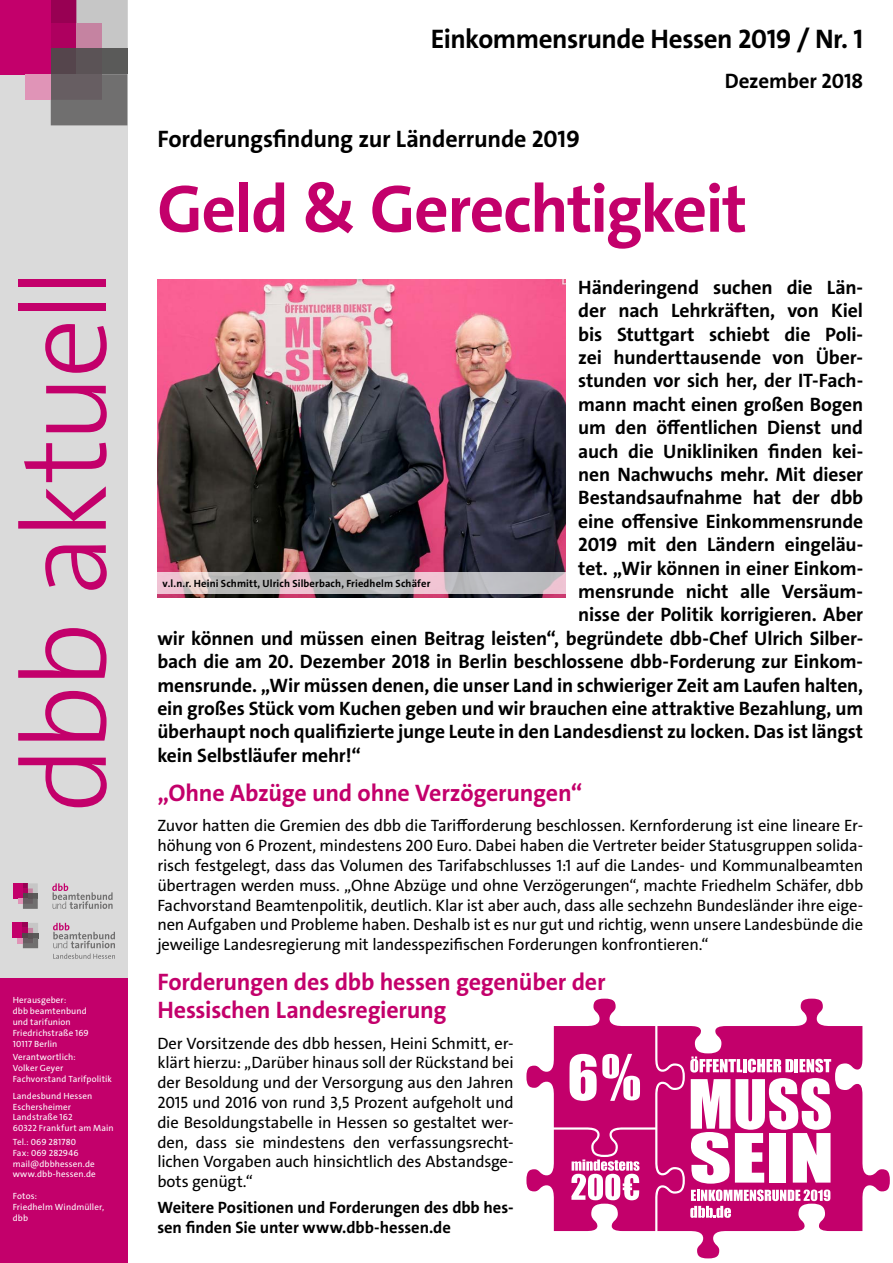
<style>
.page{position:relative;width:893px;height:1263px;background:#fff}
.page>*{position:absolute;margin:0;border:0;box-sizing:border-box;transform-origin:0 0}
.t1{font:300 120px "The Sans C4 s";letter-spacing:-.04em;color:#c3006b}
.t2{font:700 67.5px "The Sans C4 s";letter-spacing:-.025em;color:#c3006b}
.t3{font:700 27px "The Sans C4 s";letter-spacing:-.015em;color:#000}
.t4{font:700 24px/28.8px "The Sans C4 s";letter-spacing:-.01em;color:#c3006b}
.t5{font:700 24px "The Sans C4 s";letter-spacing:-.01em;color:#000}
.t6{font:700 21px "The Sans C4 s";letter-spacing:-.005em;color:#000}
.t7{font:700 19.5px "The Sans C4 s";letter-spacing:-.01em;color:#000}
.t8{font:16.5px/19.8px "The Sans C4 s";letter-spacing:-.01em;color:#000;text-align:justify}
.t9{font:700 16.5px/19.8px "The Sans C4 s";letter-spacing:-.005em;color:#000}
.t10{font:700 10.5px "The Sans C4 s";letter-spacing:.01em;color:#000}
.t11{font:9px/10.8px "The Sans C4 s";letter-spacing:.015em;color:#fff}
</style>
<div class="page">
<div style="left:0;top:0;width:127px;height:1263px;background:#dadada"></div>
<div style="left:0;top:0;width:51px;height:74px;background:#c3006b"></div>
<div style="left:51px;top:0;width:25px;height:23px;background:#980053"></div>
<div style="left:51px;top:23px;width:25px;height:26px;background:#ae005f"></div>
<div style="left:51px;top:49px;width:25px;height:25px;background:#55454c"></div>
<svg style="left:76px;top:0;width:51px;height:49px;background:#c3b1b9"></svg>
<div style="left:76px;top:49px;width:26px;height:25px;background:#5b5356"></div>
<div style="left:102px;top:49px;width:25px;height:25px;background:#5a5a59"></div>
<svg style="left:51px;top:74px;width:76px;height:51px;background:#6d696a"></svg>
<div style="left:25px;top:74px;width:26px;height:26px;background:#e094b7"></div>
<div style="left:0;top:978px;width:127px;height:285px;background:#c3006b"></div>
<img style="left:157px;top:279px;width:409px;height:319px">
<svg style="left:157px;top:572px;width:409px;height:21px;background:#c9bdc2"></svg>
<svg style="left:658px;top:999px;width:232px;height:259px"></svg>
<svg style="left:690px;top:1056px;width:141px;height:16px"></svg>
<svg style="left:690px;top:1078px;width:141px;height:140px"></svg>
<svg style="left:526px;top:999px;width:157px;height:232px"></svg>
<div style="left:13px;top:923px;width:10px;height:15px;background:#c3006b"></div>
<svg style="left:18px;top:923px;width:20px;height:25px"></svg>
<svg style="left:53px;top:923px;width:62px;height:36px"></svg>
<svg style="left:52px;top:883px;width:61px;height:26px"></svg>
<div style="left:13px;top:883px;width:10px;height:16px;background:#c3006b"></div>
<svg style="left:18px;top:883px;width:20px;height:26px"></svg>
<h3 class="t3" style="left:431px;top:21px;width:434px">Einkommensrunde Hessen 2019 / Nr. 1</h3>
<p class="t6" style="left:725px;top:68px;width:140px">Dezember 2018</p>
<h3 class="t5" style="left:157px;top:123px;width:424px">Forderungsfindung zur Länderrunde 2019</h3>
<h2 class="t2" style="left:157px;top:166px;width:591px">Geld &amp; Gerechtigkeit</h2>
<h1 class="t1" style="left:-12px;top:813px;width:547px;rotate:-90deg">dbb aktuell</h1>
<p class="t7" style="left:578px;top:275px;width:286px">Händeringend suchen die Län-</p>
<p class="t7" style="left:578px;top:298px;width:286px">der nach Lehrkräften, von Kiel</p>
<p class="t7" style="left:578px;top:321px;width:286px">bis Stuttgart schiebt die Poli-</p>
<p class="t7" style="left:578px;top:345px;width:286px">zei hunderttausende von Über-</p>
<p class="t7" style="left:578px;top:368px;width:286px">stunden vor sich her, der IT-Fach-</p>
<p class="t7" style="left:578px;top:392px;width:286px">mann macht einen großen Bogen</p>
<p class="t7" style="left:578px;top:415px;width:286px">um den öffentlichen Dienst und</p>
<p class="t7" style="left:578px;top:438px;width:286px">auch die Unikliniken finden kei-</p>
<p class="t7" style="left:578px;top:462px;width:286px">nen Nachwuchs mehr. Mit dieser</p>
<p class="t7" style="left:578px;top:485px;width:286px">Bestandsaufnahme hat der dbb</p>
<p class="t7" style="left:578px;top:509px;width:286px">eine offensive Einkommensrunde</p>
<p class="t7" style="left:578px;top:532px;width:286px">2019 mit den Ländern eingeläu-</p>
<p class="t7" style="left:578px;top:555px;width:286px">tet. „Wir können in einer Einkom-</p>
<p class="t7" style="left:578px;top:579px;width:286px">mensrunde nicht alle Versäum-</p>
<p class="t7" style="left:578px;top:602px;width:286px">nisse der Politik korrigieren. Aber</p>
<p class="t7" style="left:157px;top:626px;width:707px">wir können und müssen einen Beitrag leisten“, begründete dbb-Chef Ulrich Silber-</p>
<p class="t7" style="left:157px;top:649px;width:707px">bach die am 20. Dezember 2018 in Berlin beschlossene dbb-Forderung zur Einkom-</p>
<p class="t7" style="left:157px;top:672px;width:707px">mensrunde. „Wir müssen denen, die unser Land in schwieriger Zeit am Laufen halten,</p>
<p class="t7" style="left:157px;top:696px;width:707px">ein großes Stück vom Kuchen geben und wir brauchen eine attraktive Bezahlung, um</p>
<p class="t7" style="left:157px;top:719px;width:707px">überhaupt noch qualifizierte junge Leute in den Landesdienst zu locken. Das ist längst</p>
<p class="t7" style="left:157px;top:743px;width:205px">kein Selbstläufer mehr!“</p>
<h3 class="t4" style="left:157px;top:779px;width:427px">„Ohne Abzüge und ohne Verzögerungen“</h3>
<p class="t8" style="left:157px;top:816px;width:707px">Zuvor hatten die Gremien des dbb die Tarifforderung beschlossen. Kernforderung ist eine lineare Er&shy;höhung von 6 Prozent, mindestens 200 Euro. Dabei haben die Vertreter beider Statusgruppen solida&shy;risch festgelegt, dass das Volumen des Tarifabschlusses 1:1 auf die Landes- und Kommunalbeamten übertragen werden muss. „Ohne Abzüge und ohne Verzögerungen“, machte Friedhelm Schäfer, dbb Fachvorstand Beamtenpolitik, deutlich. Klar ist aber auch, dass alle sechzehn Bundesländer ihre eige&shy;nen Aufgaben und Probleme haben. Deshalb ist es nur gut und richtig, wenn unsere Landesbünde die jeweilige Landesregierung mit landesspezifischen Forderungen konfrontieren.“</p>
<h3 class="t4" style="left:157px;top:967px;width:450px">Forderungen des dbb hessen gegenüber der<br>Hessischen Landesregierung</h3>
<p class="t8" style="left:157px;top:1033px;width:358px">Der Vorsitzende des dbb hessen, Heini Schmitt, er&shy;klärt hierzu: „Darüber hinaus soll der Rückstand bei der Besoldung und der Versorgung aus den Jahren 2015 und 2016 von rund 3,5 Prozent aufgeholt und die Besoldungstabelle in Hessen so gestaltet wer&shy;den, dass sie mindestens den verfassungsrecht&shy;lichen Vorgaben auch hinsichtlich des Abstandsge&shy;bots genügt.“</p>
<p class="t9" style="left:157px;top:1198px;width:358px">Weitere Positionen und Forderungen des dbb hes&shy;sen finden Sie unter www.dbb-hessen.de</p>
<p class="t10" style="left:163px;top:577px;width:269px">v.l.n.r. Heini Schmitt, Ulrich Silberbach, Friedhelm Schäfer</p>
<p class="t11" style="left:13px;top:995px;width:78px">Herausgeber:<br>dbb beamtenbund und tarifunion<br>Friedrichstraße 169<br>10117 Berlin</p>
<p class="t11" style="left:13px;top:1052px;width:101px">Verantwortlich:<br>Volker Geyer<br>Fachvorstand Tarifpolitik</p>
<p class="t11" style="left:13px;top:1090px;width:103px">Landesbund Hessen<br>Eschersheimer<br>Landstraße 162<br>60322 Frankfurt am Main</p>
<p class="t11" style="left:13px;top:1137px;width:85px">Tel.: 069 281780<br>Fax: 069 282946 mail@dbbhessen.de www.dbb-hessen.de</p>
<p class="t11" style="left:13px;top:1191px;width:93px">Fotos:<br>Friedhelm Windmüller, dbb</p>
</div>
